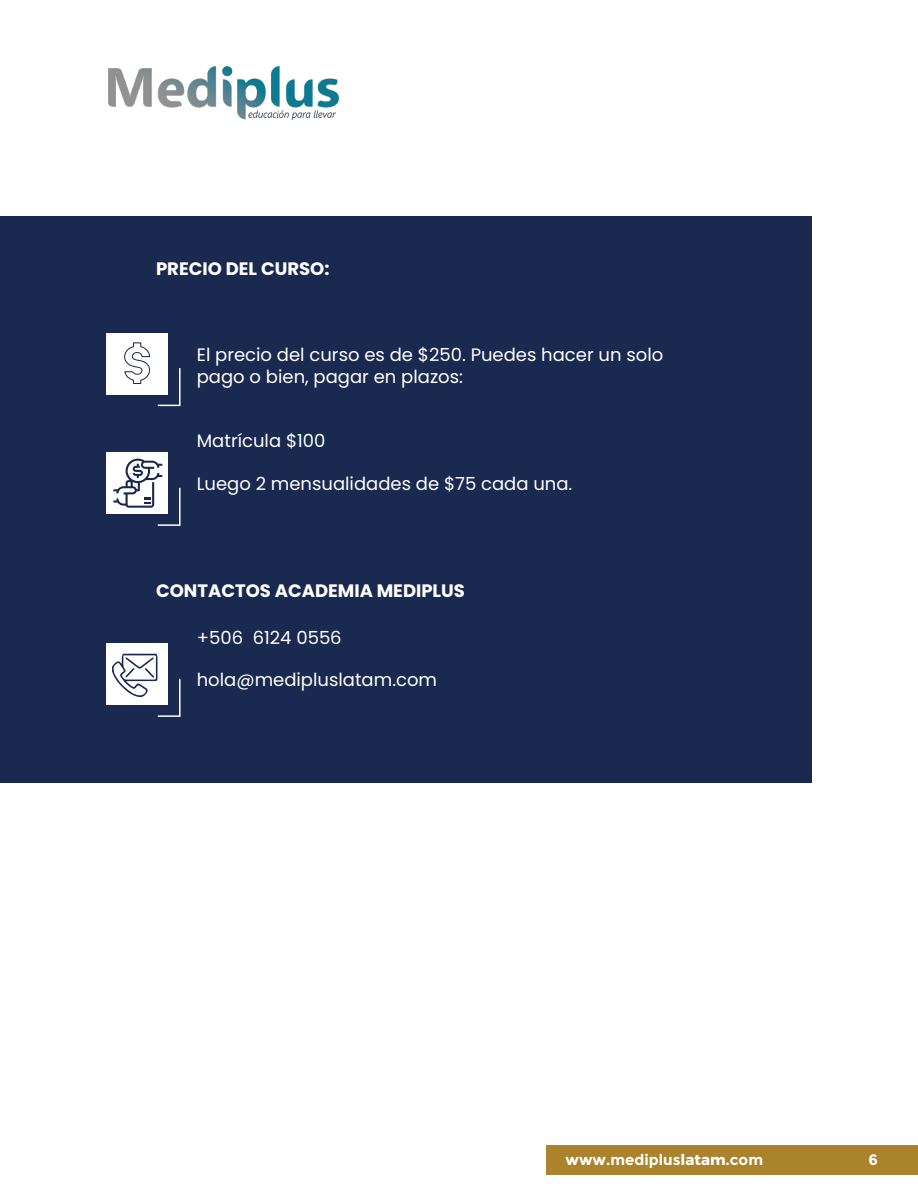
<style>
.page{position:relative;width:918px;height:1188px;background:#fff}
.page>*{position:absolute;margin:0;border:0;box-sizing:border-box;transform-origin:0 0}
.p1{font:18px/21.6px "Poppins";color:#fff}
.p1-2{font:700 18px "Poppins";color:#fff}
.t1{font:700 15px "Montserrat";color:#fff}
</style>
<div class="page">
<div style="left:546px;top:1145px;width:372px;height:30px;background:#ab832c"></div>
<img style="left:108px;top:66px;width:230px;height:54px">
<div style="left:0;top:217px;width:812px;height:566px;background:#192950"></div>
<div style="left:106px;top:333px;width:62px;height:61px;background:#fff"></div>
<svg style="left:123px;top:342px;width:58px;height:65px"></svg>
<div style="left:106px;top:643px;width:62px;height:62px;background:#fff"></div>
<svg style="left:112px;top:654px;width:69px;height:63px"></svg>
<div style="left:106px;top:452px;width:62px;height:62px;background:#fff"></div>
<svg style="left:113px;top:459px;width:68px;height:67px"></svg>
<p class="p1-2" style="left:156px;top:259px;width:175px">PRECIO DEL CURSO:</p>
<p class="p1" style="left:197px;top:344px;width:468px">El precio del curso es de $250. Puedes hacer un solo pago o bien, pagar en plazos:</p>
<p class="p1" style="left:197px;top:430px;width:130px">Matrícula $100</p>
<p class="p1" style="left:197px;top:473px;width:377px">Luego 2 mensualidades de $75 cada una.</p>
<p class="p1-2" style="left:156px;top:580px;width:310px">CONTACTOS ACADEMIA MEDIPLUS</p>
<p class="p1" style="left:197px;top:627px;width:146px">+506 6124 0556</p>
<p class="p1" style="left:197px;top:669px;width:242px">hola@medipluslatam.com</p>
<p class="t1" style="left:566px;top:1151px;width:199px">www.medipluslatam.com</p>
<p class="t1" style="left:868px;top:1151px;width:11px">6</p>
</div>
